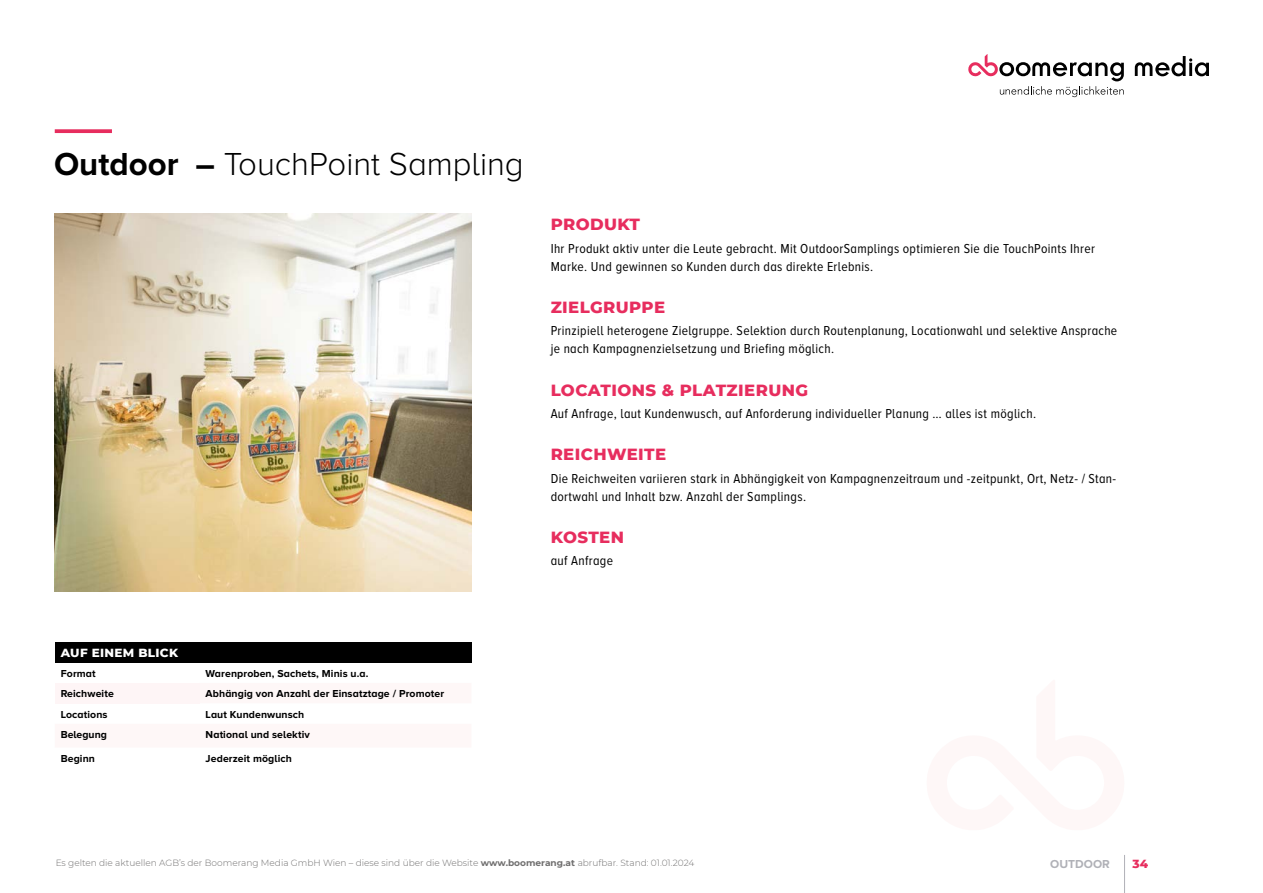
<style>
.page{position:relative;width:1263px;height:893px;background:#fff}
.page>*{position:absolute;margin:0;border:0;box-sizing:border-box;transform-origin:0 0}
.t1{font:300 33px "Proxima Nova A";color:#000}
.t2{font:800 16.5px "Montserrat";letter-spacing:.025em;color:#e72d5e}
.t3{font:13.5px/18px "Proxima Nova A Cond";letter-spacing:.025em;color:#000}
.t4{font:800 12px "Montserrat";letter-spacing:.025em;color:#fff}
.t5{font:700 12px "Proxima Nova A";color:#b0b1b7}
.t6{font:800 12px "Montserrat";color:#e72d5e}
.t7{font:700 10.5px "Proxima Nova A";letter-spacing:.01em;color:#000}
.t8{font:300 9px "Montserrat";color:#706f6f}
.s1{font-weight:700}
</style>
<div class="page">
<svg style="left:1135px;top:56px;width:74px;height:20px"></svg>
<svg style="left:968px;top:54px;width:156px;height:43px"></svg>
<hr style="left:1124px;top:855px;width:1px;height:38px;background:#b0b1b7">
<img style="left:55px;top:213px;width:416px;height:378px">
<svg style="left:55px;top:129px;width:57px;height:4px"></svg>
<div style="left:55px;top:642px;width:416px;height:21px;background:#000"></div>
<h1 class="t1" style="left:54px;top:146px;width:471px"><span class="s1">Outdoor –</span> TouchPoint Sampling</h1>
<p class="t2" style="left:551px;top:212px;width:91px">PRODUKT</p>
<p class="t3" style="left:551px;top:239px;width:546px">Ihr Produkt aktiv unter die Leute gebracht. Mit OutdoorSamplings optimieren Sie die TouchPoints Ihrer<br>Marke. Und gewinnen so Kunden durch das direkte Erlebnis.</p>
<p class="t2" style="left:551px;top:295px;width:116px">ZIELGRUPPE</p>
<p class="t3" style="left:551px;top:322px;width:568px">Prinzipiell heterogene Zielgruppe. Selektion durch Routenplanung, Locationwahl und selektive Ansprache je nach Kampagnenzielsetzung und Briefing möglich.</p>
<p class="t2" style="left:551px;top:378px;width:259px">LOCATIONS &amp; PLATZIERUNG</p>
<p class="t3" style="left:551px;top:404px;width:487px">Auf Anfrage, laut Kundenwusch, auf Anforderung individueller Planung … alles ist möglich.</p>
<p class="t2" style="left:551px;top:442px;width:117px">REICHWEITE</p>
<p class="t3" style="left:551px;top:469px;width:567px">Die Reichweiten variieren stark in Abhängigkeit von Kampagnenzeitraum und -zeitpunkt, Ort, Netz- / Stan&shy;dortwahl und Inhalt bzw. Anzahl der Samplings.</p>
<p class="t2" style="left:551px;top:525px;width:75px">KOSTEN</p>
<p class="t3" style="left:551px;top:552px;width:64px">auf Anfrage</p>
<p class="t4" style="left:61px;top:644px;width:119px">AUF EINEM BLICK</p>
<p class="t7" style="left:61px;top:667px;width:36px">Format</p>
<p class="t7" style="left:206px;top:667px;width:164px">Warenproben, Sachets, Minis u.a.</p>
<p class="t7" style="left:61px;top:688px;width:55px">Reichweite</p>
<p class="t7" style="left:206px;top:688px;width:240px">Abhängig von Anzahl der Einsatztage / Promoter</p>
<p class="t7" style="left:61px;top:708px;width:48px">Locations</p>
<p class="t7" style="left:206px;top:708px;width:100px">Laut Kundenwunsch</p>
<p class="t7" style="left:61px;top:728px;width:48px">Belegung</p>
<p class="t7" style="left:206px;top:728px;width:106px">National und selektiv</p>
<p class="t7" style="left:61px;top:752px;width:36px">Beginn</p>
<p class="t7" style="left:206px;top:752px;width:88px">Jederzeit möglich</p>
<p class="t8" style="left:56px;top:856px;width:640px">Es gelten die aktuellen AGB’s der Boomerang Media GmbH Wien – diese sind über die Website <span class="s1">www.boomerang.at</span> abrufbar. Stand: 01.01.2024</p>
<p class="t6" style="left:1132px;top:855px;width:17px">34</p>
<p class="t5" style="left:1050px;top:857px;width:61px">OUTDOOR</p>
</div>
